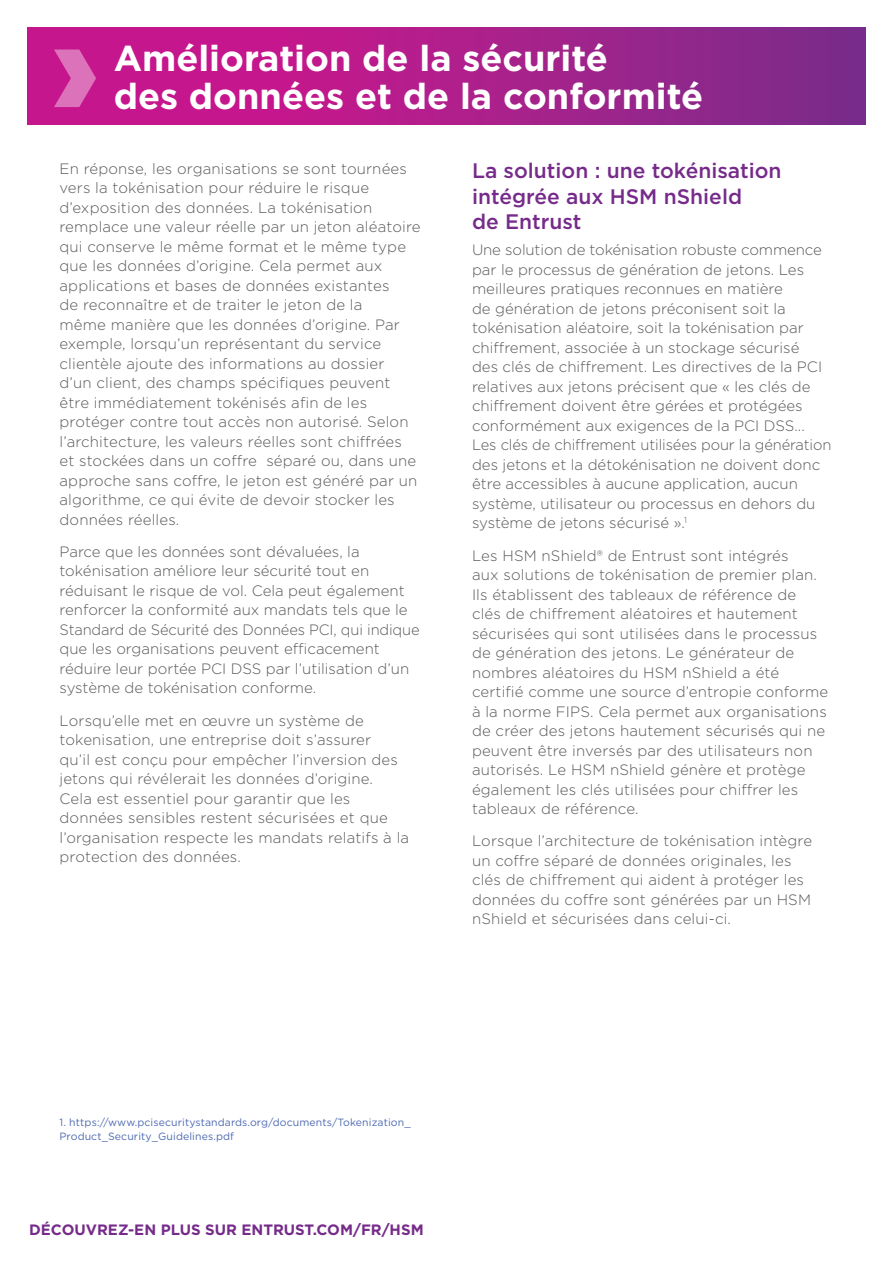
<style>
.page{position:relative;width:893px;height:1263px;background:#fff}
.page>*{position:absolute;margin:0;border:0;box-sizing:border-box;transform-origin:0 0}
._1_Back_Page_Title{font:700 36px/37.5px "Gotham";color:#fff}
._3_Header{font:500 21px/25.5px "Gotham";color:#762b8a}
._4_Body_Text{font:300 15px/19.5px "Gotham";letter-spacing:.01em;color:#58595b}
.t1{font:700 15px "Gotham";color:#762b8a}
._6_Referances{font:10.5px/13.5px "Gotham";letter-spacing:.01em;color:#4d6ab2}
</style>
<div class="page">
<svg style="left:27px;top:27px;width:839px;height:98px;background:#aa1f8b"></svg>
<svg style="left:54px;top:50px;width:42px;height:57px;background:#d34da8"></svg>
<p class="_1_Back_Page_Title" style="left:114px;top:40px;width:591px">Amélioration de la sécurité<br>des données et de la conformité</p>
<p class="_4_Body_Text" style="left:60px;top:158px;width:362px">En réponse, les organisations se sont tournées vers la tokénisation pour réduire le risque d’exposition des données. La tokénisation remplace une valeur réelle par un jeton aléatoire qui conserve le même format et le même type que les données d’origine. Cela permet aux applications et bases de données existantes<br>de reconnaître et de traiter le jeton de la<br>même manière que les données d’origine. Par exemple, lorsqu’un représentant du service clientèle ajoute des informations au dossier<br>d’un client, des champs spécifiques peuvent être immédiatement tokénisés afin de les protéger contre tout accès non autorisé. Selon l’architecture, les valeurs réelles sont chiffrées et stockées dans un coffre séparé ou, dans une approche sans coffre, le jeton est généré par un algorithme, ce qui évite de devoir stocker les données réelles.</p>
<p class="_4_Body_Text" style="left:60px;top:541px;width:362px">Parce que les données sont dévaluées, la tokénisation améliore leur sécurité tout en réduisant le risque de vol. Cela peut également renforcer la conformité aux mandats tels que le Standard de Sécurité des Données PCI, qui indique que les organisations peuvent efficacement réduire leur portée PCI DSS par l’utilisation d’un système de tokénisation conforme.</p>
<p class="_4_Body_Text" style="left:60px;top:710px;width:351px">Lorsqu’elle met en œuvre un système de tokenisation, une entreprise doit s’assurer<br>qu’il est conçu pour empêcher l’inversion des jetons qui révélerait les données d’origine.<br>Cela est essentiel pour garantir que les données sensibles restent sécurisées et que l’organisation respecte les mandats relatifs à la protection des données.</p>
<p class="_3_Header" style="left:472px;top:158px;width:311px">La solution : une tokénisation intégrée aux HSM nShield<br>de Entrust</p>
<p class="_4_Body_Text" style="left:472px;top:240px;width:361px">Une solution de tokénisation robuste commence par le processus de génération de jetons. Les meilleures pratiques reconnues en matière<br>de génération de jetons préconisent soit la tokénisation aléatoire, soit la tokénisation par chiffrement, associée à un stockage sécurisé<br>des clés de chiffrement. Les directives de la PCI relatives aux jetons précisent que « les clés de chiffrement doivent être gérées et protégées conformément aux exigences de la PCI DSS...<br>Les clés de chiffrement utilisées pour la génération des jetons et la détokénisation ne doivent donc être accessibles à aucune application, aucun système, utilisateur ou processus en dehors du système de jetons sécurisé ».<sup>1</sup></p>
<p class="_4_Body_Text" style="left:472px;top:545px;width:358px">Les HSM nShield® de Entrust sont intégrés<br>aux solutions de tokénisation de premier plan.<br>Ils établissent des tableaux de référence de clés de chiffrement aléatoires et hautement sécurisées qui sont utilisées dans le processus de génération des jetons. Le générateur de nombres aléatoires du HSM nShield a été certifié comme une source d’entropie conforme à la norme FIPS. Cela permet aux organisations de créer des jetons hautement sécurisés qui ne peuvent être inversés par des utilisateurs non autorisés. Le HSM nShield génère et protège également les clés utilisées pour chiffrer les tableaux de référence.</p>
<p class="_4_Body_Text" style="left:472px;top:831px;width:342px">Lorsque l’architecture de tokénisation intègre un coffre séparé de données originales, les clés de chiffrement qui aident à protéger les données du coffre sont générées par un HSM nShield et sécurisées dans celui-ci.</p>
<p class="_6_Referances" style="left:60px;top:1115px;width:353px">1. https://www.pcisecuritystandards.org/documents/Tokenization_<br>Product_Security_Guidelines.pdf</p>
<p class="t1" style="left:29px;top:1219px;width:396px">DÉCOUVREZ-EN PLUS SUR ENTRUST.COM/FR/HSM</p>
</div>
